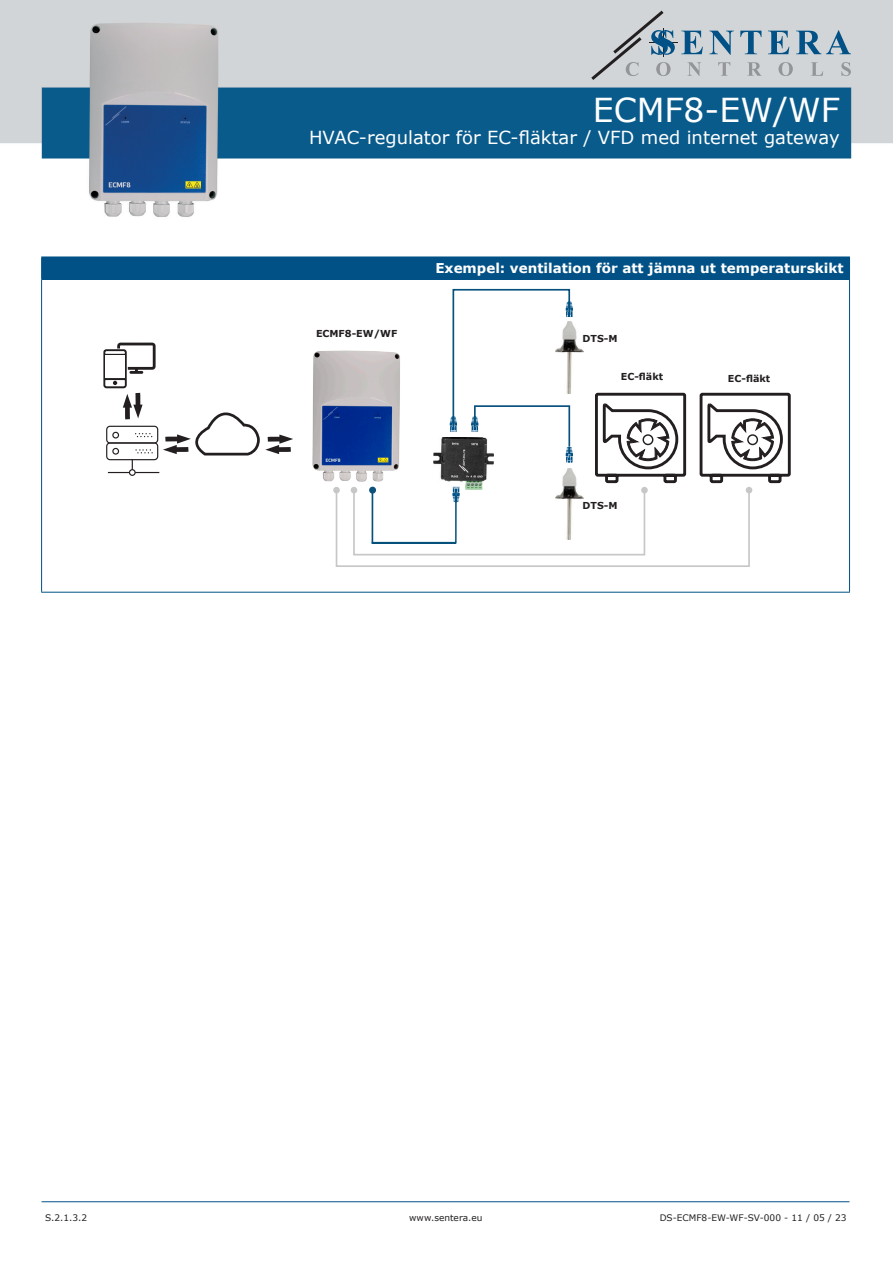
<style>
.page{position:relative;width:893px;height:1263px;background:#fff}
.page>*{position:absolute;margin:0;border:0;box-sizing:border-box;transform-origin:0 0}
.t1{font:33px "Verdana";color:#fff}
.t2{font:18px "Verdana";color:#fff}
.head-table{font:700 13.5px "Verdana";color:#fff}
.t3{font:700 9.6px "Verdana";color:#231f20}
.t4{font:9px "Verdana";color:#231f20}
</style>
<div class="page">
<hr style="left:42px;top:1201px;width:807px;height:1px;background:#015186">
<img style="left:0;top:0;width:893px;height:217px">
<svg style="left:718px;top:62px;width:12px;height:14px"></svg>
<svg style="left:747px;top:62px;width:15px;height:14px"></svg>
<svg style="left:778px;top:62px;width:15px;height:14px"></svg>
<svg style="left:811px;top:62px;width:12px;height:14px"></svg>
<svg style="left:841px;top:62px;width:10px;height:14px"></svg>
<svg style="left:709px;top:31px;width:25px;height:24px"></svg>
<svg style="left:740px;top:31px;width:21px;height:23px"></svg>
<svg style="left:768px;top:31px;width:21px;height:23px"></svg>
<svg style="left:796px;top:30px;width:55px;height:24px"></svg>
<svg style="left:591px;top:11px;width:112px;height:69px;background:#b7c0c5"></svg>
<div style="left:42px;top:257px;width:807px;height:22px;background:#015186"></div>
<hr style="left:41px;top:280px;width:1px;height:312px;background:#015186">
<hr style="left:849px;top:280px;width:1px;height:312px;background:#015186">
<hr style="left:41px;top:592px;width:809px;height:1px;background:#015186">
<svg style="left:41px;top:257px;width:1px;height:22px"></svg>
<svg style="left:849px;top:257px;width:1px;height:22px"></svg>
<hr style="left:41px;top:279px;width:809px;height:1px;background:#015186">
<img style="left:312px;top:350px;width:182px;height:157px">
<img style="left:434px;top:438px;width:59px;height:51px">
<div style="left:106px;top:426px;width:52px;height:18px;border:1px solid #231f20;border-radius:3px"></div>
<div style="left:106px;top:442px;width:52px;height:18px;border:1px solid #231f20;border-radius:3px"></div>
<div style="left:112px;top:448px;width:7px;height:7px;border:1px solid #231f20;border-radius:50%"></div>
<svg style="left:135px;top:449px;width:18px;height:4px"></svg>
<svg style="left:135px;top:433px;width:17px;height:4px"></svg>
<div style="left:112px;top:432px;width:7px;height:6px;border:1px solid #231f20;border-radius:50%"></div>
<hr style="left:108px;top:472px;width:51px;height:1px;background:#231f20">
<svg style="left:129px;top:460px;width:6px;height:15px"></svg>
<div style="left:129px;top:469px;width:7px;height:7px;border:1px solid #231f20;border-radius:50%"></div>
<svg style="left:103px;top:343px;width:53px;height:76px"></svg>
<img style="left:573px;top:325px;width:10px;height:28px">
<img style="left:556px;top:468px;width:27px;height:72px">
<hr style="left:372px;top:491px;width:1px;height:52px;background:#06517c">
<svg style="left:452px;top:486px;width:8px;height:58px"></svg>
<hr style="left:372px;top:542px;width:83px;height:2px;background:#06517c">
<svg style="left:369px;top:487px;width:7px;height:7px"></svg>
<svg style="left:163px;top:412px;width:130px;height:44px"></svg>
<svg style="left:449px;top:288px;width:124px;height:175px"></svg>
<svg style="left:595px;top:393px;width:91px;height:90px"></svg>
<div style="left:336px;top:489px;width:414px;height:78px;border:2px solid #c7c7c8"></div>
<div style="left:333px;top:487px;width:7px;height:6px;background:#c7c7c8;border-radius:50%"></div>
<svg style="left:351px;top:487px;width:6px;height:6px"></svg>
<svg style="left:700px;top:393px;width:91px;height:100px"></svg>
<div style="left:641px;top:487px;width:7px;height:6px;background:#c7c7c8;border-radius:50%"></div>
<div style="left:353px;top:489px;width:292px;height:66px;border:2px solid #c7c7c8"></div>
<h1 class="t1" style="left:593px;top:87px;width:248px">ECMF8-EW/WF</h1>
<h2 class="t2" style="left:309px;top:125px;width:532px">HVAC-regulator för EC-fläktar / VFD med internet gateway</h2>
<p class="t3" style="left:316px;top:326px;width:83px">ECMF8-EW/WF</p>
<p class="head-table" style="left:435px;top:259px;width:410px">Exempel: ventilation för att jämna ut temperaturskikt</p>
<p class="t3" style="left:583px;top:331px;width:37px">DTS-M</p>
<p class="t3" style="left:621px;top:370px;width:44px">EC-fläkt</p>
<p class="t3" style="left:728px;top:372px;width:44px">EC-fläkt</p>
<p class="t3" style="left:583px;top:499px;width:37px">DTS-M</p>
<p class="t4" style="left:45px;top:1211px;width:44px">S.2.1.3.2</p>
<p class="t4" style="left:409px;top:1211px;width:75px">www.sentera.eu</p>
<p class="t4" style="left:660px;top:1211px;width:188px">DS-ECMF8-EW-WF-SV-000 - 11 / 05 / 23</p>
</div>
